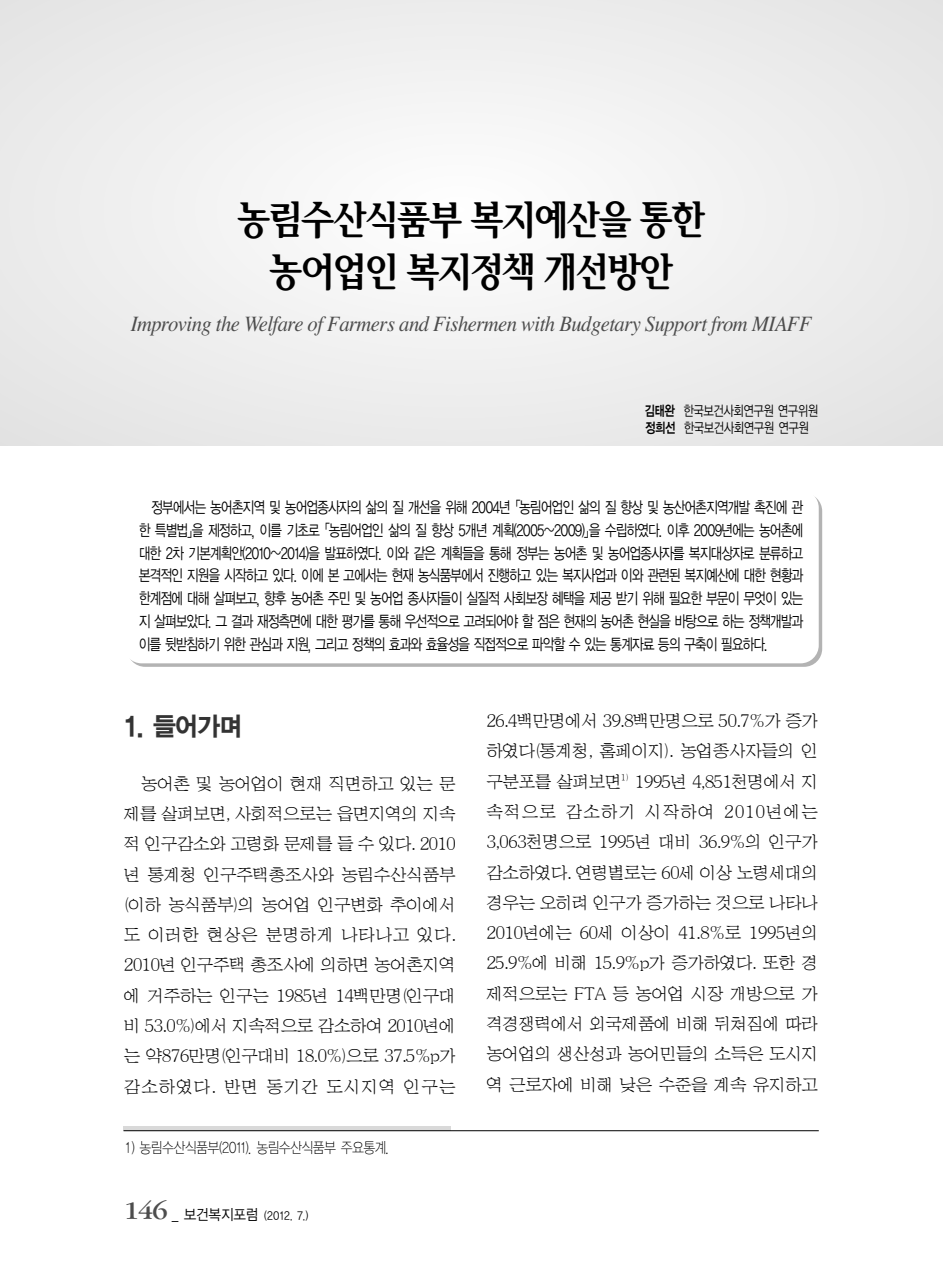
<style>
.page{position:relative;width:943px;height:1287px;background:#fff}
.page>*{position:absolute;margin:0;border:0;box-sizing:border-box;transform-origin:0 0}
.t1{font:40.25px/52px "Sol L";letter-spacing:-.165em;color:#000;text-align:center;scale:.95 1}
.t2{font:26.25px "YGO15";color:#333;scale:.95 1}
.t3{font:italic 21.88px "Times";letter-spacing:-.025em;color:#4d4d4d;scale:.94 1}
.t4{font:17.5px/30.3px "HY Sin Mun Myeong Jo";letter-spacing:-.075em;color:#000;text-align:justify}
.t5{font:15.75px/22.8px "YGO12";letter-spacing:-.145em;color:#000;text-align:justify;scale:.8 1}
.t6{font:14.88px "YGO11";letter-spacing:-.105em;color:#000;scale:.85 1}
.t7{font:14px/17.5px "YGO12";letter-spacing:-.11em;color:#000;scale:.8 1}
.t8{font:11.38px "YGO12";color:#000;scale:.9 1}
.s1{font-family:"YGO14"}
.s2{font-family:"Garamand SW";font-size:26.25px;color:#4d4d4d}
.s3{font-size:14.88px}
</style>
<div class="page">
<div style="left:0;top:0;width:942px;height:445px;background:#eee"></div>
<div style="left:127px;top:493px;width:694px;height:174px;background:linear-gradient(to right,#c0c0c0,#c0c0c0);border-radius:18px"></div>
<div style="left:123px;top:490px;width:695px;height:173px;background:#fff;border-radius:18px"></div>
<div style="left:123px;top:1126px;width:328px;height:5px;background:#d9d9d9"></div>
<hr style="left:123px;top:1130px;width:695px;height:1px;background:#000">
<h1 class="t1" style="left:235px;top:197px;width:498px">농림수산식품부 복지예산을 통한 농어업인 복지정책 개선방안</h1>
<p class="t3" style="left:131px;top:316px;width:725px">Improving the Welfare of Farmers and Fishermen with Budgetary Support from MIAFF</p>
<p class="t7" style="left:644px;top:403px;width:219px"><span class="s1">김태완</span> 한국보건사회연구원 연구위원 <span class="s1">정희선</span> 한국보건사회연구원 연구원</p>
<p class="t5" style="left:138px;top:497px;width:832px;text-indent:12px">정부에서는 농어촌지역 및 농어업종사자의 삶의 질 개선을 위해 2004년「농림어업인 삶의 질 향상 및 농산어촌지역개발 촉진에 관 한 특별법」을 제정하고, 이를 기초로「농림어업인 삶의 질 향상 5개년 계획(2005~2009)」을 수립하였다. 이후 2009년에는 농어촌에 대한 2차 기본계획안(2010~2014)을 발표하였다. 이와 같은 계획들을 통해 정부는 농어촌 및 농어업종사자를 복지대상자로 분류하고 본격적인 지원을 시작하고 있다. 이에 본 고에서는 현재 농식품부에서 진행하고 있는 복지사업과 이와 관련된 복지예산에 대한 현황과 한계점에 대해 살펴보고, 향후 농어촌 주민 및 농어업 종사자들이 실질적 사회보장 혜택을 제공 받기 위해 필요한 부문이 무엇이 있는 지 살펴보았다. 그 결과 재정측면에 대한 평가를 통해 우선적으로 고려되어야 할 점은 현재의 농어촌 현실을 바탕으로 하는 정책개발과 이를 뒷받침하기 위한 관심과 지원, 그리고 정책의 효과와 효율성을 직접적으로 파악할 수 있는 통계자료 등의 구축이 필요하다.</p>
<h2 class="t2" style="left:123px;top:714px;width:128px">1. 들어가며</h2>
<p class="t4" style="left:123px;top:769px;width:334px;text-indent:17px">농어촌 및 농어업이 현재 직면하고 있는 문 제를 살펴보면, 사회적으로는 읍면지역의 지속 적 인구감소와 고령화 문제를 들 수 있다. 2010 년 통계청 인구주택총조사와 농림수산식품부 (이하 농식품부)의 농어업 인구변화 추이에서 도 이러한 현상은 분명하게 나타나고 있다.<br>2010년 인구주택 총조사에 의하면 농어촌지역 에 거주하는 인구는 1985년 14백만명(인구대 비 53.0%)에서 지속적으로 감소하여 2010년에 는 약876만명(인구대비 18.0%)으로 37.5%p가 감소하였다. 반면 동기간 도시지역 인구는</p>
<p class="t6" style="left:125px;top:1141px;width:312px">1) 농림수산식품부(2011). 농림수산식품부 주요통계.</p>
<p class="t8" style="left:123px;top:1210px;width:207px"><span class="s2">146</span> <span class="s3">_ 보건복지포럼</span> (2012. 7.)</p>
<p class="t4" style="left:486px;top:707px;width:334px">26.4백만명에서 39.8백만명으로 50.7%가 증가 하였다(통계청, 홈페이지). 농업종사자들의 인 구분포를 살펴보면<sup>1)</sup> 1995년 4,851천명에서 지 속적으로 감소하기 시작하여 2010년에는 3,063천명으로 1995년 대비 36.9%의 인구가 감소하였다. 연령별로는 60세 이상 노령세대의 경우는 오히려 인구가 증가하는 것으로 나타나 2010년에는 60세 이상이 41.8%로 1995년의 25.9%에 비해 15.9%p가 증가하였다. 또한 경 제적으로는 FTA 등 농어업 시장 개방으로 가 격경쟁력에서 외국제품에 비해 뒤쳐짐에 따라 농어업의 생산성과 농어민들의 소득은 도시지 역 근로자에 비해 낮은 수준을 계속 유지하고</p>
</div>
